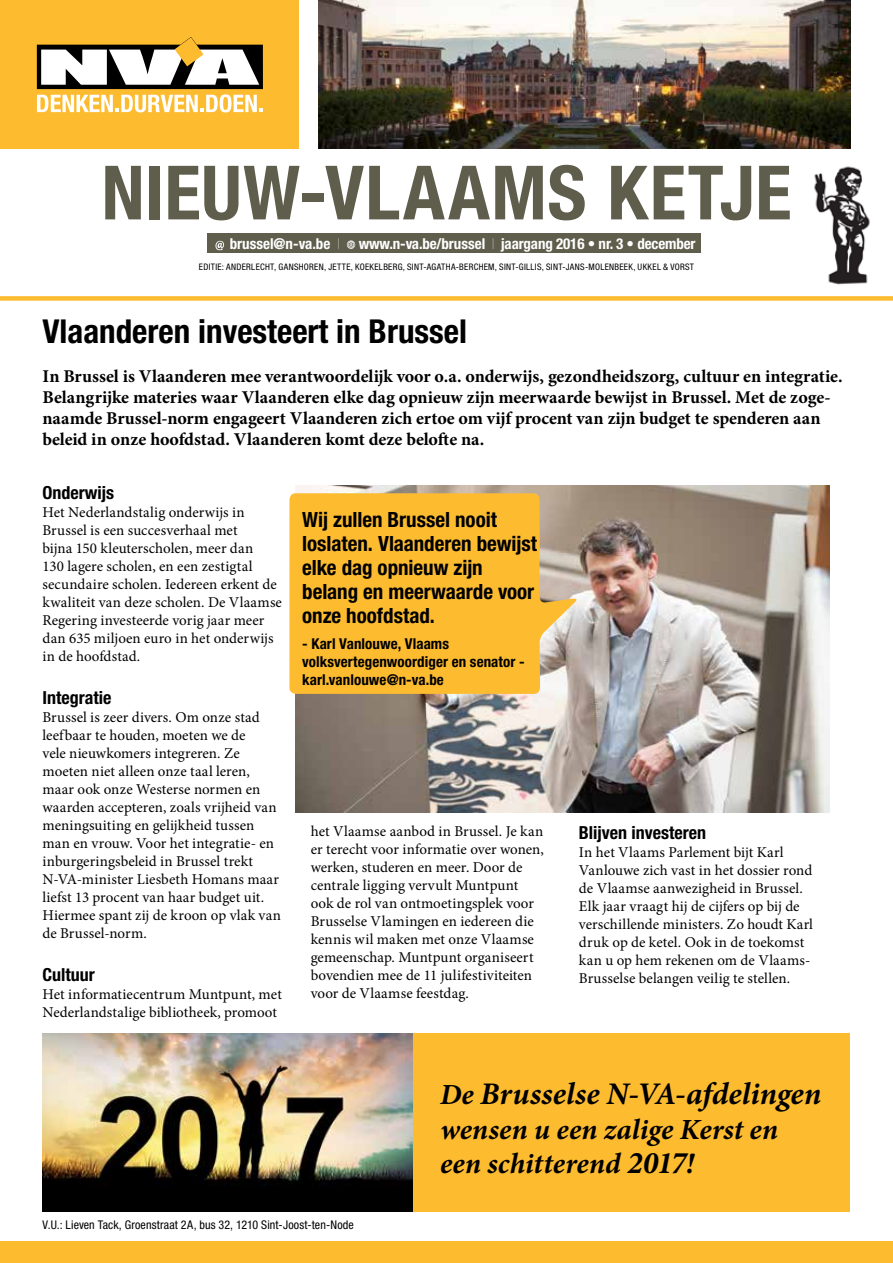
<style>
.page{position:relative;width:893px;height:1263px;background:#fff}
.page>*{position:absolute;margin:0;border:0;box-sizing:border-box;transform-origin:0 0}
.t1{font:700 condensed 75px "Helvetica Neue LT Std";letter-spacing:.02em;color:#5f5e4d}
.t2{font:700 condensed 33px "Helvetica Neue LT Std";color:#000}
.t3{font:italic 700 31.5px "Minion Pro";color:#000}
.t4{font:italic 700 29.25px/34.2px "Minion Pro";letter-spacing:.005em;color:#000}
.t5{font:700 condensed 21px/24px "Helvetica Neue LT Std";color:#000}
.t6{font:700 18px/21px "Minion Pro";letter-spacing:-.005em;color:#000}
.t7{font:700 condensed 18px "Helvetica Neue LT Std";color:#000}
.t8{font:15px/18px "Minion Pro";letter-spacing:.005em;color:#000}
.t9{font:700 condensed 15px/18px "Helvetica Neue LT Std";letter-spacing:.005em;color:#000}
.t10{font:700 condensed 15px "Helvetica Neue LT Std";letter-spacing:-.01em;color:#fff}
.t11{font:condensed 12px "Helvetica Neue LT Std";letter-spacing:.01em;color:#000}
.t12{font:condensed 9px "Helvetica Neue LT Std";letter-spacing:.035em;color:#000}
.s1{font-weight:200}
.s2{font-size:29.25px}
.s3{font-size:31.5px}
</style>
<div class="page">
<div style="left:0;top:0;width:299px;height:149px;background:#fdbb30"></div>
<svg style="left:37px;top:37px;width:226px;height:75px"></svg>
<div style="left:0;top:296px;width:893px;height:5px;background:#fdbb30"></div>
<div style="left:208px;top:234px;width:493px;height:19px;background:#5f5e4d"></div>
<svg style="left:215px;top:241px;width:9px;height:9px"></svg>
<svg style="left:347px;top:240px;width:8px;height:9px"></svg>
<div style="left:0;top:1242px;width:893px;height:21px;background:#fdbb30"></div>
<img style="left:814px;top:166px;width:56px;height:119px">
<img style="left:296px;top:486px;width:533px;height:327px">
<svg style="left:289px;top:493px;width:290px;height:201px;background:#f5ba3f"></svg>
<img style="left:319px;top:0;width:531px;height:149px">
<div style="left:43px;top:1033px;width:807px;height:179px;background:#fdbb30"></div>
<img style="left:43px;top:1033px;width:369px;height:179px">
<h1 class="t1" style="left:102px;top:147px;width:691px">NIEUW-VLAAMS KETJE</h1>
<p class="t10" style="left:230px;top:234px;width:112px">brussel@n-va.be <span class="s1">I</span></p>
<p class="t10" style="left:359px;top:234px;width:338px">www.n-va.be/brussel <span class="s1">I</span> jaargang 2016 • nr. 3 • december</p>
<p class="t12" style="left:199px;top:262px;width:497px">EDITIE: ANDERLECHT, GANSHOREN, JETTE, KOEKELBERG, SINT-AGATHA-BERCHEM, SINT-GILLIS, SINT-JANS-MOLENBEEK, UKKEL &amp; VORST</p>
<h2 class="t2" style="left:43px;top:311px;width:426px">Vlaanderen investeert in Brussel</h2>
<p class="t6" style="left:43px;top:365px;width:802px">In Brussel is Vlaanderen mee verantwoordelijk voor o.a. onderwijs, gezondheidszorg, cultuur en integratie.<br>Belangrijke materies waar Vlaanderen elke dag opnieuw zijn meerwaarde bewijst in Brussel. Met de zoge&shy;naamde Brussel-norm engageert Vlaanderen zich ertoe om vijf procent van zijn budget te spenderen aan beleid in onze hoofdstad. Vlaanderen komt deze belofte na.</p>
<p class="t7" style="left:43px;top:481px;width:73px">Onderwijs</p>
<p class="t8" style="left:43px;top:503px;width:241px">Het Nederlandstalig onderwijs in Brussel is een succesverhaal met<br>bijna 150 kleuterscholen, meer dan<br>130 lagere scholen, en een zestigtal secundaire scholen. Iedereen erkent de kwaliteit van deze scholen. De Vlaamse Regering investeerde vorig jaar meer dan 635 miljoen euro in het onderwijs in de hoofdstad.</p>
<p class="t7" style="left:43px;top:686px;width:70px">Integratie</p>
<p class="t8" style="left:43px;top:708px;width:240px">Brussel is zeer divers. Om onze stad leefbaar te houden, moeten we de<br>vele nieuwkomers integreren. Ze moeten niet alleen onze taal leren, maar ook onze Westerse normen en waarden accepteren, zoals vrijheid van meningsuiting en gelijkheid tussen man en vrouw. Voor het integratie- en inburgeringsbeleid in Brussel trekt N-VA-minister Liesbeth Homans maar liefst 13 procent van haar budget uit.<br>Hiermee spant zij de kroon op vlak van de Brussel-norm.</p>
<p class="t7" style="left:43px;top:964px;width:54px">Cultuur</p>
<p class="t8" style="left:43px;top:985px;width:241px">Het informatiecentrum Muntpunt, met<br>Nederlandstalige bibliotheek, promoot</p>
<h3 class="t5" style="left:302px;top:507px;width:236px">Wij zullen Brussel nooit loslaten. Vlaanderen bewijst elke dag opnieuw zijn belang en meerwaarde voor onze hoofdstad.</h3>
<p class="t9" style="left:302px;top:635px;width:224px">- Karl Vanlouwe, Vlaams volksvertegenwoordiger en senator - karl.vanlouwe@n-va.be</p>
<p class="t8" style="left:311px;top:823px;width:235px">het Vlaamse aanbod in Brussel. Je kan er terecht voor informatie over wonen, werken, studeren en meer. Door de centrale ligging vervult Muntpunt ook de rol van ontmoetingsplek voor Brusselse Vlamingen en iedereen die kennis wil maken met onze Vlaamse gemeenschap. Muntpunt organiseert bovendien mee de 11 julifestiviteiten voor de Vlaamse feestdag.</p>
<p class="t7" style="left:579px;top:821px;width:129px">Blijven investeren</p>
<p class="t8" style="left:579px;top:843px;width:236px">In het Vlaams Parlement bijt Karl Vanlouwe zich vast in het dossier rond de Vlaamse aanwezigheid in Brussel.<br>Elk jaar vraagt hij de cijfers op bij de verschillende ministers. Zo houdt Karl druk op de ketel. Ook in de toekomst kan u op hem rekenen om de Vlaams-Brusselse belangen veilig te stellen.</p>
<h3 class="t3" style="left:440px;top:1072px;width:383px"><span class="s2">De</span> Brusselse N-VA-afdelingen</h3>
<h3 class="t4" style="left:440px;top:1111px;width:339px">wensen u een zalige Kerst en een schitterend <span class="s3">2017</span>!</h3>
<p class="t11" style="left:43px;top:1218px;width:313px">V.U.: Lieven Tack, Groenstraat 2A, bus 32, 1210 Sint-Joost-ten-Node</p>
</div>
